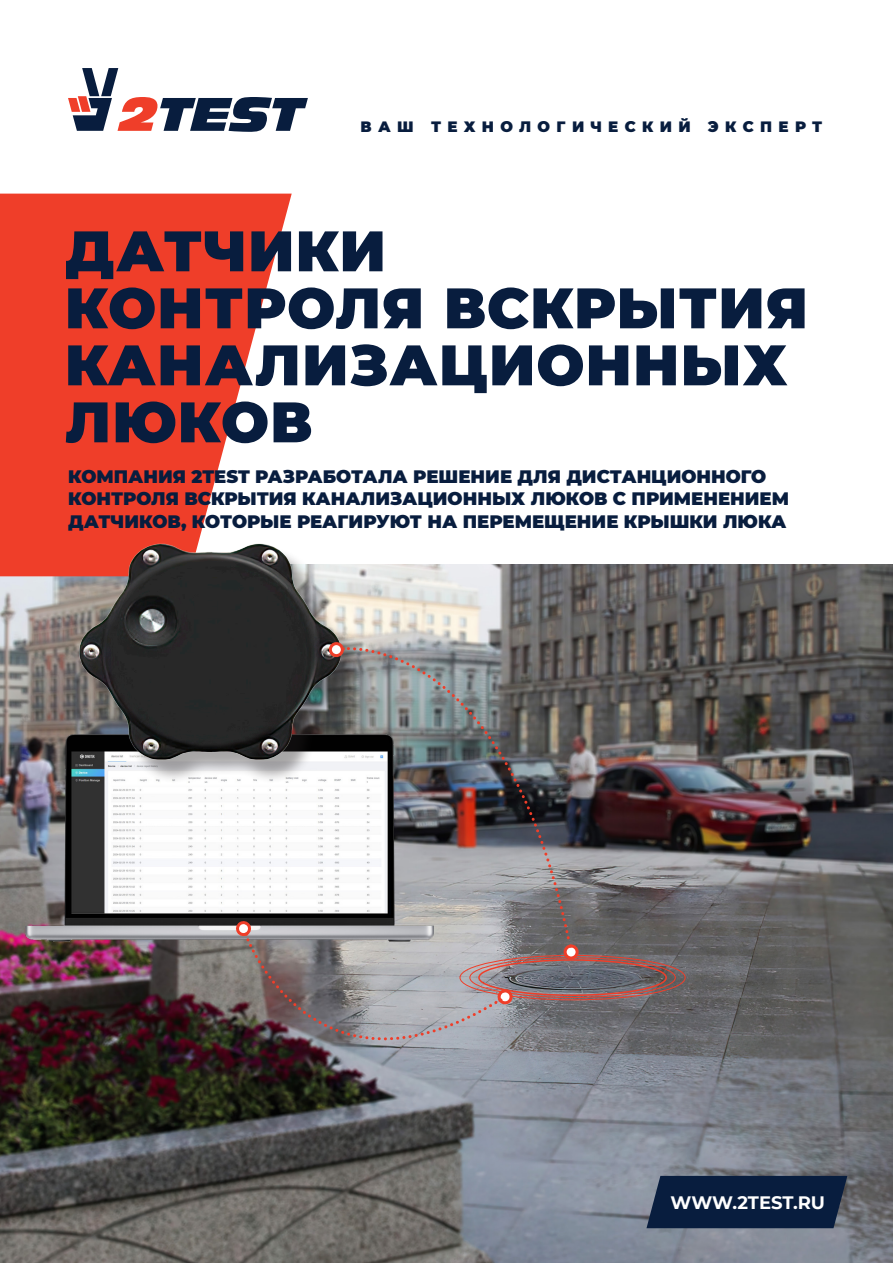
<style>
.page{position:relative;width:893px;height:1263px;background:#fff}
.page>*{position:absolute;margin:0;border:0;box-sizing:border-box;transform-origin:0 0}
.Заголовок{font:900 57px/57px "Montserrat";letter-spacing:.02em;color:#081d3e}
.Заголовок-2{font:900 18px/22.5px "Montserrat";color:#081d3e}
.t1{font:700 18px "Montserrat";color:#fff}
.t2{font:900 15px "Montserrat";letter-spacing:.425em;color:#081d3e}
</style>
<div class="page">
<img style="left:0;top:564px;width:893px;height:699px">
<svg style="left:0;top:194px;width:292px;height:382px;background:#f15745"></svg>
<svg style="left:68px;top:68px;width:240px;height:64px"></svg>
<img style="left:25px;top:735px;width:320px;height:206px">
<div style="left:478px;top:959px;width:189px;height:37px;border:2px solid #ef3e29;border-radius:50%"></div>
<div style="left:469px;top:957px;width:207px;height:41px;border:1px solid #ef3e29;border-radius:50%"></div>
<div style="left:460px;top:955px;width:225px;height:45px;border:1px solid #ef3e29;border-radius:50%"></div>
<svg style="left:646px;top:1176px;width:201px;height:52px;background:#102443"></svg>
<img style="left:51px;top:495px;width:323px;height:323px">
<div style="left:330px;top:644px;width:12px;height:11px;background:#fff;border-radius:50%"></div>
<div style="left:565px;top:946px;width:12px;height:11px;background:#fff;border-radius:50%"></div>
<svg style="left:233px;top:918px;width:279px;height:185px;background:#847f83"></svg>
<img style="left:345px;top:646px;width:228px;height:301px">
<div style="left:329px;top:642px;width:15px;height:15px;border:3px solid #ef3e29;border-radius:50%"></div>
<div style="left:564px;top:944px;width:15px;height:15px;border:3px solid #ef3e29;border-radius:50%"></div>
<p class="t2" style="left:361px;top:115px;width:463px">ВАШ ТЕХНОЛОГИЧЕСКИЙ ЭКСПЕРТ</p>
<p class="Заголовок" style="left:65px;top:219px;width:744px">ДАТЧИКИ<br>КОНТРОЛЯ ВСКРЫТИЯ<br>КАНАЛИЗАЦИОННЫХ<br>ЛЮКОВ</p>
<p class="Заголовок-2" style="left:68px;top:464px;width:723px">КОМПАНИЯ 2TEST РАЗРАБОТАЛА РЕШЕНИЕ ДЛЯ ДИСТАНЦИОННОГО<br>КОНТРОЛЯ ВСКРЫТИЯ КАНАЛИЗАЦИОННЫХ ЛЮКОВ С ПРИМЕНЕНИЕМ<br>ДАТЧИКОВ, КОТОРЫЕ РЕАГИРУЮТ НА ПЕРЕМЕЩЕНИЕ КРЫШКИ ЛЮКА</p>
<p class="t1" style="left:670px;top:1189px;width:156px">WWW.2TEST.RU</p>
</div>
